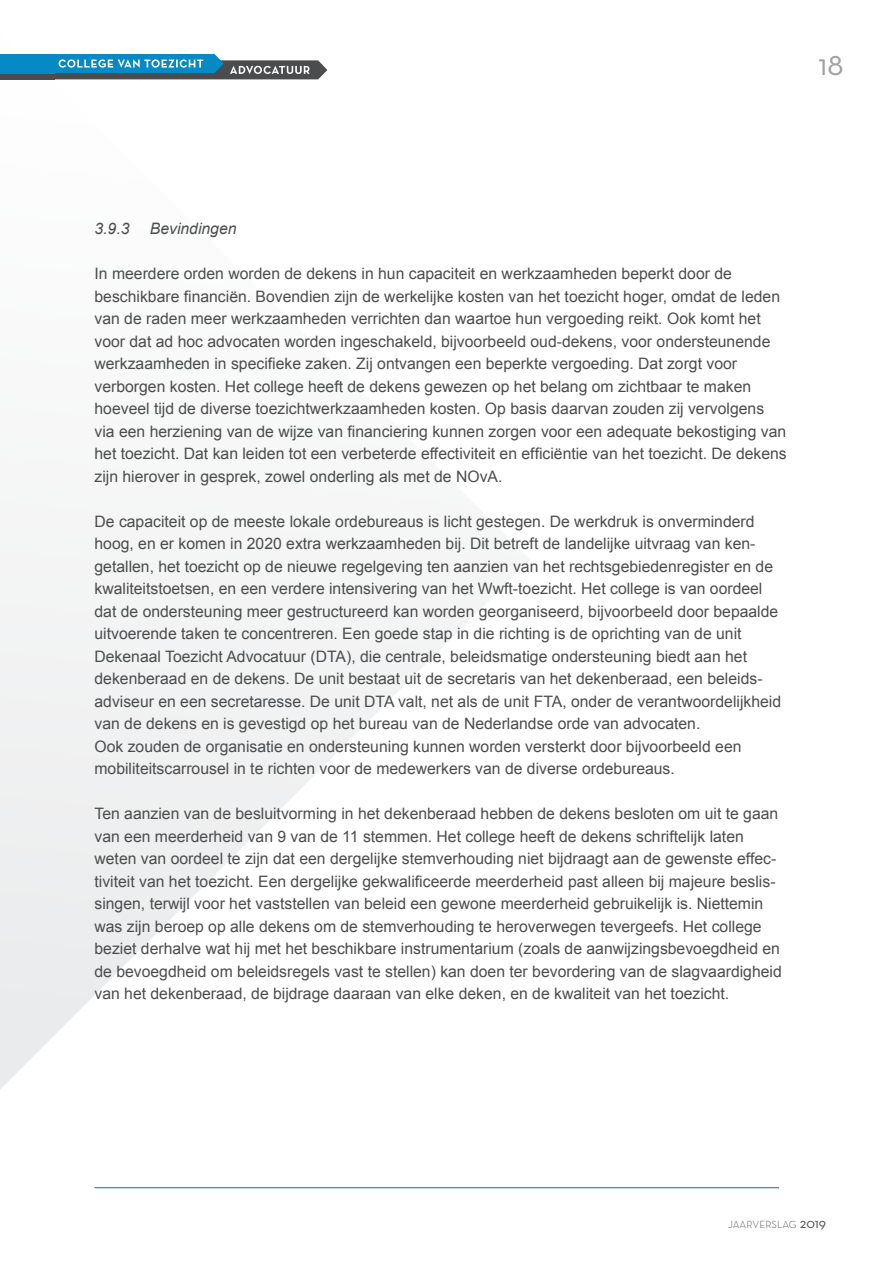
<style>
.page{position:relative;width:893px;height:1263px;background:#fff}
.page>*{position:absolute;margin:0;border:0;box-sizing:border-box;transform-origin:0 0}
.t1{font:30.9px "Neutra Text";color:#9d9fa2}
.t2{font:15.75px/22.5px "Arial";color:#4b4c4d}
.t3{font:italic 15.75px "Arial";color:#4b4c4d}
.t4{font:300 10.5px "Neutra Text";color:#4b4c4d}
.s1{font-weight:400;font-size:14.1px}
</style>
<div class="page">
<svg style="left:0;top:69px;width:507px;height:1020px"></svg>
<svg style="left:54px;top:54px;width:273px;height:25px"></svg>
<div style="left:0;top:60px;width:54px;height:19px;background:linear-gradient(to right,#4b4c4d,#4b4c4d)"></div>
<div style="left:0;top:54px;width:54px;height:19px;background:#058ac6"></div>
<hr style="left:95px;top:1187px;width:684px;height:1px;background:#0070ac">
<h1 class="t1" style="left:819px;top:46px;width:26px">18</h1>
<p class="t3" style="left:95px;top:218px;width:37px">3.9.3</p>
<p class="t3" style="left:150px;top:218px;width:88px">Bevindingen</p>
<p class="t2" style="left:95px;top:262px;width:639px">In meerdere orden worden de dekens in hun capaciteit en werkzaamheden beperkt door de</p>
<p class="t2" style="left:95px;top:285px;width:694px">beschikbare financiën. Bovendien zijn de werkelijke kosten van het toezicht hoger, omdat de leden van de raden meer werkzaamheden verrichten dan waartoe hun vergoeding reikt. Ook komt het voor dat ad hoc advocaten worden ingeschakeld, bijvoorbeeld oud-dekens, voor ondersteunende werkzaamheden in specifieke zaken. Zij ontvangen een beperkte vergoeding. Dat zorgt voor verborgen kosten. Het college heeft de dekens gewezen op het belang om zichtbaar te maken hoeveel tijd de diverse toezichtwerkzaamheden kosten. Op basis daarvan zouden zij vervolgens via een herziening van de wijze van financiering kunnen zorgen voor een adequate bekostiging van het toezicht. Dat kan leiden tot een verbeterde effectiviteit en efficiëntie van het toezicht. De dekens zijn hierover in gesprek, zowel onderling als met de NOvA.</p>
<p class="t2" style="left:95px;top:510px;width:685px">De capaciteit op de meeste lokale ordebureaus is licht gestegen. De werkdruk is onverminderd hoog, en er komen in 2020 extra werkzaamheden bij. Dit betreft de landelijke uitvraag van ken&shy;getallen, het toezicht op de nieuwe regelgeving ten aanzien van het rechtsgebiedenregister en de kwaliteitstoetsen, en een verdere intensivering van het Wwft-toezicht. Het college is van oordeel dat de ondersteuning meer gestructureerd kan worden georganiseerd, bijvoorbeeld door bepaalde uitvoerende taken te concentreren. Een goede stap in die richting is de oprichting van de unit</p>
<p class="t2" style="left:95px;top:645px;width:654px">Dekenaal Toezicht Advocatuur (DTA), die centrale, beleidsmatige ondersteuning biedt aan het</p>
<p class="t2" style="left:95px;top:667px;width:688px">dekenberaad en de dekens. De unit bestaat uit de secretaris van het dekenberaad, een beleids&shy;adviseur en een secretaresse. De unit DTA valt, net als de unit FTA, onder de verantwoordelijkheid van de dekens en is gevestigd op het bureau van de Nederlandse orde van advocaten.</p>
<p class="t2" style="left:95px;top:735px;width:648px">Ook zouden de organisatie en ondersteuning kunnen worden versterkt door bijvoorbeeld een</p>
<p class="t2" style="left:95px;top:757px;width:582px">mobiliteitscarrousel in te richten voor de medewerkers van de diverse ordebureaus.</p>
<p class="t2" style="left:95px;top:802px;width:689px">Ten aanzien van de besluitvorming in het dekenberaad hebben de dekens besloten om uit te gaan van een meerderheid van 9 van de 11 stemmen. Het college heeft de dekens schriftelijk laten weten van oordeel te zijn dat een dergelijke stemverhouding niet bijdraagt aan de gewenste effec&shy;tiviteit van het toezicht. Een dergelijke gekwalificeerde meerderheid past alleen bij majeure beslis&shy;singen, terwijl voor het vaststellen van beleid een gewone meerderheid gebruikelijk is. Niettemin was zijn beroep op alle dekens om de stemverhouding te heroverwegen tevergeefs. Het college beziet derhalve wat hij met het beschikbare instrumentarium (zoals de aanwijzingsbevoegdheid en de bevoegdheid om beleidsregels vast te stellen) kan doen ter bevordering van de slagvaardigheid van het dekenberaad, de bijdrage daaraan van elke deken, en de kwaliteit van het toezicht.</p>
<p class="t4" style="left:728px;top:1218px;width:100px">JAARVERSLAG <span class="s1">2019</span></p>
</div>
